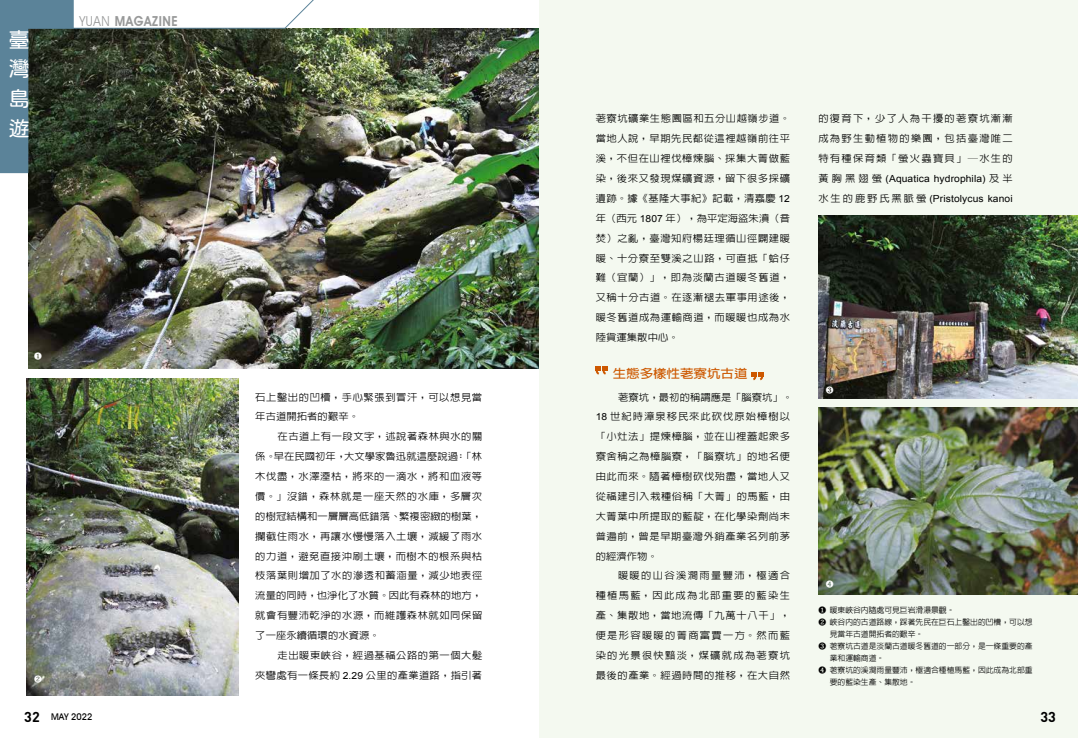
<style>
.page{position:relative;width:1078px;height:738px;background:#fff}
.page>*{position:absolute;margin:0;border:0;box-sizing:border-box;transform-origin:0 0}
.t1{font:21.3px/29.8px "jf openhuninn 1.1";color:#fff;text-align:justify}
.t2{font:700 14.2px "DIN";color:#000}
.t3{font:600 13.8px "Avant Garde IT Cby BT";letter-spacing:.05em;color:#989999;scale:.9 1}
.t4{font:700 12.1px "AR Hei B5";color:#cd5800;scale:1.11 1}
.t5{font:500 9.8px/19.8px "AR Hei B5";letter-spacing:.06em;color:#000;text-align:justify;scale:1.05 1}
.t6{font:9.8px/19.8px "Arial";letter-spacing:.01em;color:#000;scale:1.05 1}
.t7{font:500 9.2px "Avant Garde IT Cby BT";color:#000}
.t8{font:500 7.8px "AR Hei B5";color:#000}
.t9{font:7.8px "Koz Min Pr 6 N";color:#fff}
.s1{font-weight:400}
.s2{font-family:"Arial";font-weight:400}
.s3{font-family:"AR Hei B5";font-weight:500}
.s4{font-family:"Koz Min Pr 6 N";font-weight:400}
.s5{font-family:"DIN";font-weight:700;font-size:14.2px}
</style>
<div class="page">
<div style="left:539px;top:0;width:538px;height:737px;background:#f4f9f0"></div>
<img style="left:818px;top:407px;width:259px;height:187px">
<img style="left:818px;top:215px;width:259px;height:183px">
<img style="left:28px;top:28px;width:511px;height:340px">
<img style="left:27px;top:378px;width:211px;height:316px">
<svg style="left:751px;top:372px;width:13px;height:9px"></svg>
<svg style="left:595px;top:366px;width:13px;height:9px"></svg>
<svg style="left:0;top:0;width:333px;height:173px"></svg>
<h3 class="t3" style="left:79px;top:13px;width:111px"><span class="s1">YUAN</span> MAGAZINE</h3>
<h1 class="t1" style="left:9px;top:24px;width:22px">臺灣島遊</h1>
<p class="t5" style="left:595px;top:109px;width:186px">荖寮坑礦業生態園區和五分山越嶺步道。當地人說，早期先民都從這裡越嶺前往平溪，不但在山裡伐樟煉腦、採集大菁做藍染，後來又發現煤礦資源，留下很多採礦遺跡。據《基隆大事紀》記載，清嘉慶 <span class="s2">12</span>年（西元 <span class="s2">1807</span> 年），為平定海盜朱濆（音焚）之亂，臺灣知府楊廷理循山徑闢建暖暖、十分寮至雙溪之山路，可直抵「蛤仔難（宜蘭）」，即為淡蘭古道暖冬舊道，又稱十分古道。在逐漸褪去軍事用途後，暖冬舊道成為運輸商道，而暖暖也成為水陸貨運集散中心。</p>
<p class="t4" style="left:612px;top:366px;width:123px">生態多樣性荖寮坑古道</p>
<p class="t5" style="left:595px;top:386px;width:189px;text-align:left;text-indent:22px">荖寮坑，最初的稱謂應是「腦寮坑」。<br><span class="s2">18</span> 世紀時漳泉移民來此砍伐原始樟樹以「小灶法」提煉樟腦，並在山裡蓋起眾多寮舍稱之為樟腦寮，「腦寮坑」的地名便由此而來。隨著樟樹砍伐殆盡，當地人又從福建引入栽種俗稱「大菁」的馬藍，由大菁葉中所提取的藍靛，在化學染劑尚未普遍前，曾是早期臺灣外銷產業名列前茅的經濟作物。</p>
<p class="t5" style="left:595px;top:565px;width:186px;text-indent:22px">暖暖的山谷溪澗雨量豐沛，極適合種植馬藍，因此成為北部重要的藍染生產、集散地，當地流傳「九萬十八千」，便是形容暖暖的菁商富賈一方。然而藍染的光景很快黯淡，煤礦就成為荖寮坑最後的產業。經過時間的推移，在大自然</p>
<p class="t5" style="left:818px;top:109px;width:186px">的復育下，少了人為干擾的荖寮坑漸漸成為野生動植物的樂園，包括臺灣唯二特有種保育類「螢火蟲寶貝」─水生的</p>
<p class="t6" style="left:818px;top:169px;width:186px"><span class="s3">黃胸黑翅螢</span> (Aquatica hydrophila) <span class="s3">及半水生的鹿野氏黑脈螢</span> (Pristolycus kanoi</p>
<p class="t9" style="left:34px;top:351px;width:9px">❶</p>
<p class="t9" style="left:825px;top:385px;width:9px">❸</p>
<p class="t5" style="left:255px;top:386px;width:217px">石上鑿出的凹槽，手心緊張到冒汗，可以想見當年古道開拓者的艱辛。</p>
<p class="t5" style="left:255px;top:426px;width:218px;text-indent:22px">在古道上有一段文字，述說著森林與水的關係。早在民國初年，大文學家魯迅就這麼說過：「林木伐盡，水澤湮枯，將來的一滴水，將和血液等價。」沒錯，森林就是一座天然的水庫，多層次的樹冠結構和一層層高低錯落、繁複密緻的樹葉，攔截住雨水，再讓水慢慢落入土壤，減緩了雨水的力道，避免直接沖刷土壤，而樹木的根系與枯枝落葉則增加了水的滲透和蓄涵量，減少地表徑流量的同時，也淨化了水質。因此有森林的地方，就會有豐沛乾淨的水源，而維護森林就如同保留了一座永續循環的水資源。</p>
<p class="t5" style="left:255px;top:644px;width:218px;text-align:right">走出暖東峽谷，經過基福公路的第一個大髮<br>夾彎處有一條長約 <span class="s2">2.29</span> 公里的產業道路，指引著</p>
<p class="t9" style="left:825px;top:579px;width:9px">❹</p>
<p class="t8" style="left:818px;top:605px;width:138px"><span class="s4">❶</span> 暖東峽谷內隨處可見巨岩滑瀑景觀。</p>
<p class="t8" style="left:818px;top:617px;width:216px"><span class="s4">❷</span> 峽谷內的古道路線，踩著先民在巨石上鑿出的凹槽，可以想</p>
<p class="t8" style="left:829px;top:629px;width:95px">見當年古道開拓者的艱辛。</p>
<p class="t8" style="left:818px;top:641px;width:216px"><span class="s4">❸</span> 荖寮坑古道是淡蘭古道暖冬舊道的一部分，是一條重要的產</p>
<p class="t8" style="left:829px;top:653px;width:56px">業和運輸商道。</p>
<p class="t8" style="left:818px;top:665px;width:216px"><span class="s4">❹</span> 荖寮坑的溪澗雨量豐沛，極適合種植馬藍，因此成為北部重</p>
<p class="t8" style="left:829px;top:677px;width:87px">要的藍染生產、集散地。</p>
<p class="t9" style="left:34px;top:674px;width:9px">❷</p>
<p class="t7" style="left:24px;top:710px;width:69px"><span class="s5">32</span> MAY 2022</p>
<h2 class="t2" style="left:1040px;top:707px;width:17px">33</h2>
</div>
